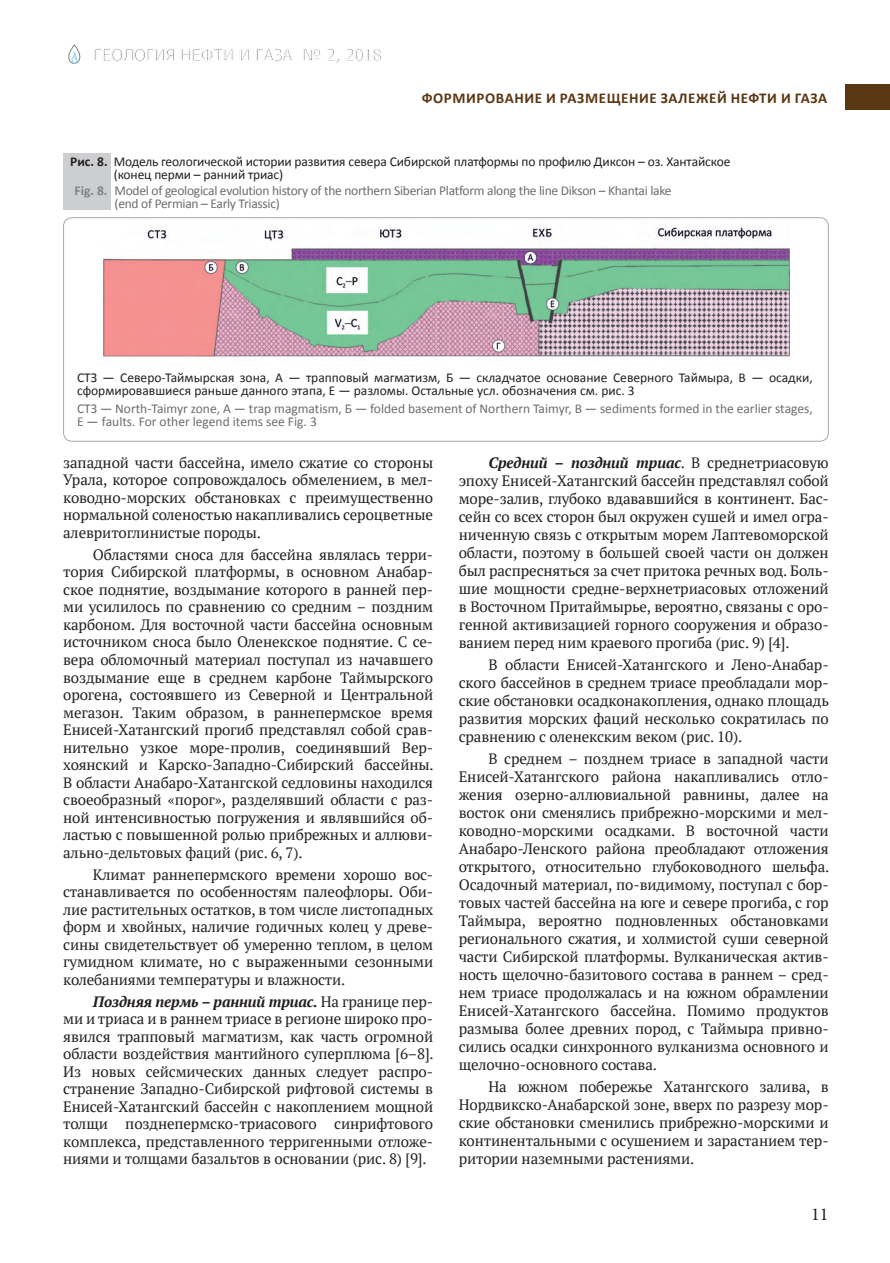
<style>
.page{position:relative;width:890px;height:1263px;background:#fff}
.page>*{position:absolute;margin:0;border:0;box-sizing:border-box;transform-origin:0 0}
.t1{font:18px "Minion Pro";color:#231f20}
.t2{font:16.5px "Tahoma";color:#808285}
.t3{font:15px/17.5px "PT Serif";letter-spacing:-.01em;color:#231f20;text-align:justify}
.t4{font:700 15px "Calibri";letter-spacing:.04em;color:#5b3814}
.t5{font:13.5px/29.2px "Calibri";color:#231f20}
.t6{font:13.5px/13.5px "Calibri";color:#6c6d70}
.t7{font:13.5px/13.5px "Calibri";letter-spacing:-.02em;color:#6c6d70}
.s1{font-weight:700}
.s2{font-weight:700;color:#808285}
.s3{font-weight:700;font-style:italic}
</style>
<div class="page">
<svg style="left:68px;top:44px;width:13px;height:20px"></svg>
<div style="left:845px;top:84px;width:45px;height:26px;background:#5b3814"></div>
<div style="left:63px;top:153px;width:48px;height:57px;background:#cdced0"></div>
<img style="left:103px;top:227px;width:686px;height:131px">
<div style="left:63px;top:217px;width:766px;height:225px;border:1px solid #a8a9ad;border-radius:9px"></div>
<p class="t2" style="left:94px;top:44px;width:290px">ГЕОЛОГИЯ НЕФТИ И ГАЗА № 2, 2018</p>
<p class="t4" style="left:422px;top:88px;width:407px">ФОРМИРОВАНИЕ И РАЗМЕЩЕНИЕ ЗАЛЕЖЕЙ НЕФТИ И ГАЗА</p>
<p class="t5" style="left:74px;top:147px;width:657px;text-indent:-4px"><span class="s1">Рис. 8.</span> Модель геологической истории развития севера Сибирской платформы по профилю Диксон – оз. Хантайское<br><span class="s2">Fig. 8.</span></p>
<p class="t5" style="left:114px;top:160px;width:171px">(конец перми – ранний триас)</p>
<p class="t7" style="left:115px;top:184px;width:558px">Model of geological evolution history of the northern Siberian Platform along the line Dikson – Khantai lake (end of Permian – Early Triassic)</p>
<p class="t5" style="left:77px;top:370px;width:737px;line-height:13.5px">СТЗ — Северо‑Таймырская зона, А — трапповый магматизм, Б — складчатое основание Северного Таймыра, В — осадки, сформировавшиеся раньше данного этапа, Е — разломы. Остальные усл. обозначения см. рис. 3</p>
<p class="t6" style="left:77px;top:402px;width:737px">СТЗ — North‑Taimyr zone, А — trap magmatism, Б — folded basement of Northern Taimyr, В — sediments formed in the earlier stages,<br>Е — faults. For other legend items see Fig. 3</p>
<p class="t3" style="left:63px;top:454px;width:371px">западной части бассейна, имело сжатие со стороны Урала, которое сопровождалось обмелением, в мел&shy;ководно-морских обстановках с преимущественно нормальной соленостью накапливались сероцветные алевритоглинистые породы.</p>
<p class="t3" style="left:63px;top:545px;width:372px;text-indent:30px">Областями сноса для бассейна являлась терри&shy;тория Сибирской платформы, в основном Анабар&shy;ское поднятие, воздымание которого в ранней пер&shy;ми усилилось по сравнению со средним – поздним карбоном. Для восточной части бассейна основным источником сноса было Оленекское поднятие. С се&shy;вера обломочный материал поступал из начавшего воздымание еще в среднем карбоне Таймырского орогена, состоявшего из Северной и Центральной мегазон. Таким образом, в раннепермское время Енисей-Хатангский прогиб представлял собой срав&shy;нительно узкое море-пролив, соединявший Вер&shy;хоянский и Карско-Западно-Сибирский бассейны.<br>В области Анабаро-Хатангской седловины находился своеобразный «порог», разделявший области с раз&shy;ной интенсивностью погружения и являвшийся об&shy;ластью с повышенной ролью прибрежных и аллюви&shy;ально-дельтовых фаций (рис. 6, 7).</p>
<p class="t3" style="left:63px;top:865px;width:371px;text-indent:30px">Климат раннепермского времени хорошо вос&shy;станавливается по особенностям палеофлоры. Оби&shy;лие растительных остатков, в том числе листопадных форм и хвойных, наличие годичных колец у древе&shy;сины свидетельствует об умеренно теплом, в целом гумидном климате, но с выраженными сезонными колебаниями температуры и влажности.</p>
<p class="t3" style="left:63px;top:992px;width:372px;text-indent:30px"><span class="s3">Поздняя пермь – ранний триас.</span> На границе пер&shy;ми и триаса и в раннем триасе в регионе широко про&shy;явился трапповый магматизм, как часть огромной области воздействия мантийного суперплюма [6–8].<br>Из новых сейсмических данных следует распро&shy;странение Западно-Сибирской рифтовой системы в Енисей-Хатангский бассейн с накоплением мощной толщи позднепермско-триасового синрифтового комплекса, представленного терригенными отложе&shy;ниями и толщами базальтов в основании (рис. 8) [9].</p>
<p class="t3" style="left:459px;top:454px;width:371px;line-height:18px;text-indent:30px"><span class="s3">Средний – поздний триас</span>. В среднетриасовую эпоху Енисей-Хатангский бассейн представлял собой море-залив, глубоко вдававшийся в континент. Бас&shy;сейн со всех сторон был окружен сушей и имел огра&shy;ниченную связь с открытым морем Лаптевоморской области, поэтому в большей своей части он должен был распресняться за счет притока речных вод. Боль&shy;шие мощности средне-верхнетриасовых отложений в Восточном Притаймырье, вероятно, связаны с оро&shy;генной активизацией горного сооружения и образо&shy;ванием перед ним краевого прогиба (рис. 9) [4].</p>
<p class="t3" style="left:459px;top:656px;width:372px;line-height:18px;text-indent:30px">В области Енисей-Хатангского и Лено-Анабар&shy;ского бассейнов в среднем триасе преобладали мор&shy;ские обстановки осадконакопления, однако площадь развития морских фаций несколько сократилась по сравнению с оленекским веком (рис. 10).</p>
<p class="t3" style="left:459px;top:750px;width:372px;line-height:18px;text-indent:30px">В среднем – позднем триасе в западной части Енисей-Хатангского района накапливались отло&shy;жения озерно-аллювиальной равнины, далее на восток они сменялись прибрежно-морскими и мел&shy;ководно-морскими осадками. В восточной части Анабаро-Ленского района преобладают отложения открытого, относительно глубоководного шельфа.<br>Осадочный материал, по-видимому, поступал с бор&shy;товых частей бассейна на юге и севере прогиба, с гор Таймыра, вероятно подновленных обстановками регионального сжатия, и холмистой суши северной части Сибирской платформы. Вулканическая актив&shy;ность щелочно-базитового состава в раннем – сред&shy;нем триасе продолжалась и на южном обрамлении Енисей-Хатангского бассейна. Помимо продуктов размыва более древних пород, с Таймыра привно&shy;сились осадки синхронного вулканизма основного и щелочно-основного состава.</p>
<p class="t3" style="left:459px;top:1078px;width:371px;line-height:18px;text-indent:30px">На южном побережье Хатангского залива, в Нордвикско-Анабарской зоне, вверх по разрезу мор&shy;ские обстановки сменились прибрежно-морскими и континентальными с осушением и зарастанием тер&shy;ритории наземными растениями.</p>
<p class="t1" style="left:811px;top:1202px;width:19px">11</p>
</div>
